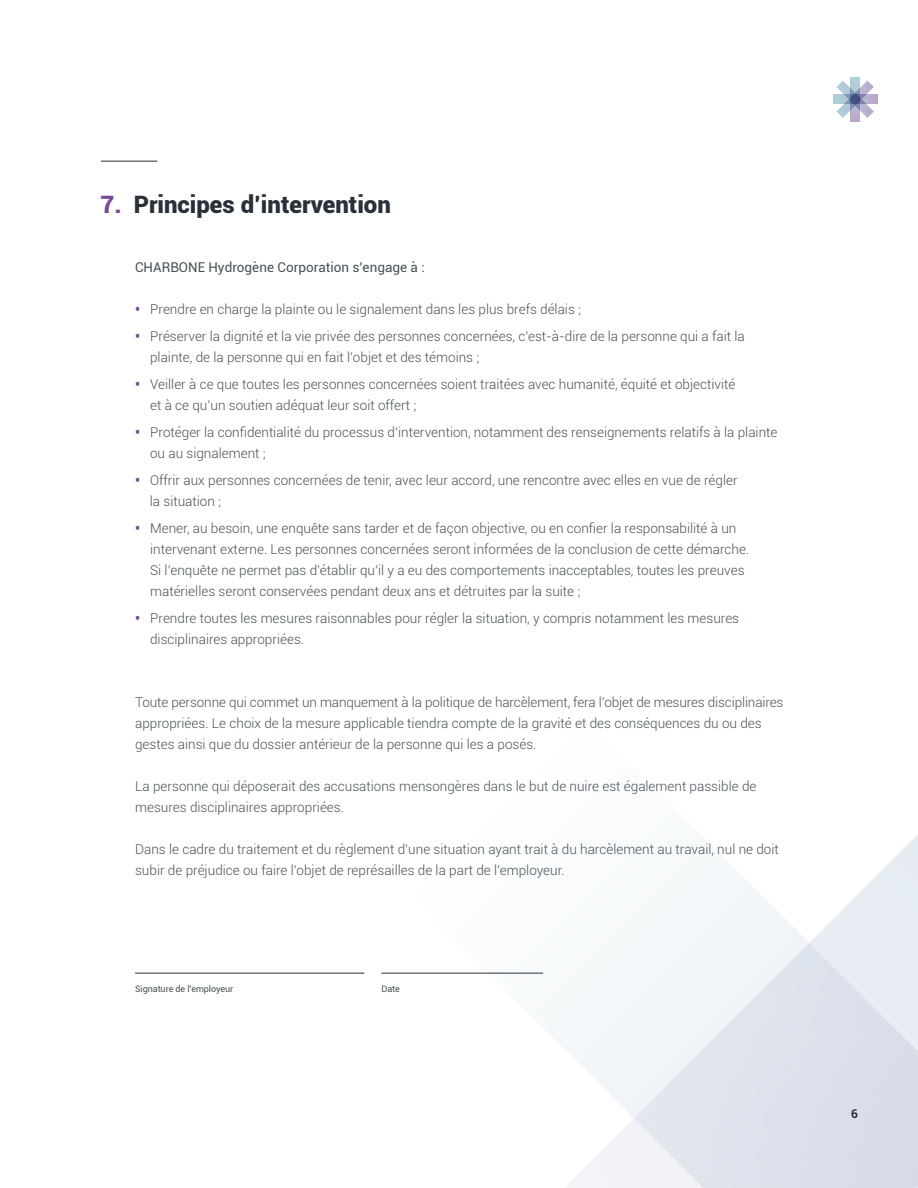
<style>
.page{position:relative;width:918px;height:1188px;background:#fff}
.page>*{position:absolute;margin:0;border:0;box-sizing:border-box;transform-origin:0 0}
.t1{font:900 24px "Roboto";color:#283039}
.t2{font:300 13.5px/21px "Roboto";color:#485156}
.t3{font:13.5px "Roboto";color:#485156}
.t4{font:700 12px "Roboto";color:#283039}
.t5{font:9px "Roboto";letter-spacing:-.01em;color:#485156}
.s1{color:#794897}
.s2{font-weight:900;color:#794897}
</style>
<div class="page">
<svg style="left:320px;top:835px;width:598px;height:353px"></svg>
<svg style="left:833px;top:95px;width:44px;height:9px"></svg>
<svg style="left:851px;top:77px;width:9px;height:44px"></svg>
<svg style="left:836px;top:81px;width:38px;height:37px"></svg>
<hr style="left:135px;top:973px;width:229px;height:1px;background:#283039">
<hr style="left:381px;top:973px;width:162px;height:1px;background:#283039">
<hr style="left:101px;top:161px;width:56px;height:1px;background:#283039">
<h1 class="t1" style="left:101px;top:187px;width:292px"><span class="s1">7.</span> Principes d’intervention</h1>
<p class="t3" style="left:135px;top:258px;width:291px">CHARBONE Hydrogène Corporation s’engage à :</p>
<p class="t2" style="left:135px;top:298px;width:447px"><span class="s2">•</span> Prendre en charge la plainte ou le signalement dans les plus brefs délais ;</p>
<p class="t2" style="left:150px;top:325px;width:596px;text-indent:-15px"><span class="s2">•</span> Préserver la dignité et la vie privée des personnes concernées, c’est-à-dire de la personne qui a fait la plainte, de la personne qui en fait l’objet et des témoins ;</p>
<p class="t2" style="left:150px;top:373px;width:587px;text-indent:-15px"><span class="s2">•</span> Veiller à ce que toutes les personnes concernées soient traitées avec humanité, équité et objectivité et à ce qu’un soutien adéquat leur soit offert ;</p>
<p class="t2" style="left:150px;top:421px;width:629px;text-indent:-15px"><span class="s2">•</span> Protéger la confidentialité du processus d’intervention, notamment des renseignements relatifs à la plainte ou au signalement ;</p>
<p class="t2" style="left:150px;top:469px;width:589px;text-indent:-15px"><span class="s2">•</span> Offrir aux personnes concernées de tenir, avec leur accord, une rencontre avec elles en vue de régler la situation ;</p>
<p class="t2" style="left:150px;top:517px;width:601px;text-indent:-15px"><span class="s2">•</span> Mener, au besoin, une enquête sans tarder et de façon objective, ou en confier la responsabilité à un intervenant externe. Les personnes concernées seront informées de la conclusion de cette démarche.<br>Si l’enquête ne permet pas d’établir qu’il y a eu des comportements inacceptables, toutes les preuves matérielles seront conservées pendant deux ans et détruites par la suite ;</p>
<p class="t2" style="left:150px;top:607px;width:591px;text-indent:-15px"><span class="s2">•</span> Prendre toutes les mesures raisonnables pour régler la situation, y compris notamment les mesures disciplinaires appropriées.</p>
<p class="t2" style="left:135px;top:691px;width:650px">Toute personne qui commet un manquement à la politique de harcèlement, fera l’objet de mesures disciplinaires appropriées. Le choix de la mesure applicable tiendra compte de la gravité et des conséquences du ou des gestes ainsi que du dossier antérieur de la personne qui les a posés.</p>
<p class="t2" style="left:135px;top:776px;width:623px">La personne qui déposerait des accusations mensongères dans le but de nuire est également passible de mesures disciplinaires appropriées.</p>
<p class="t2" style="left:135px;top:839px;width:645px">Dans le cadre du traitement et du règlement d’une situation ayant trait à du harcèlement au travail, nul ne doit subir de préjudice ou faire l’objet de représailles de la part de l’employeur.</p>
<p class="t5" style="left:135px;top:983px;width:100px">Signature de l’employeur</p>
<p class="t5" style="left:381px;top:983px;width:20px">Date</p>
<p class="t4" style="left:851px;top:1105px;width:8px">6</p>
</div>
